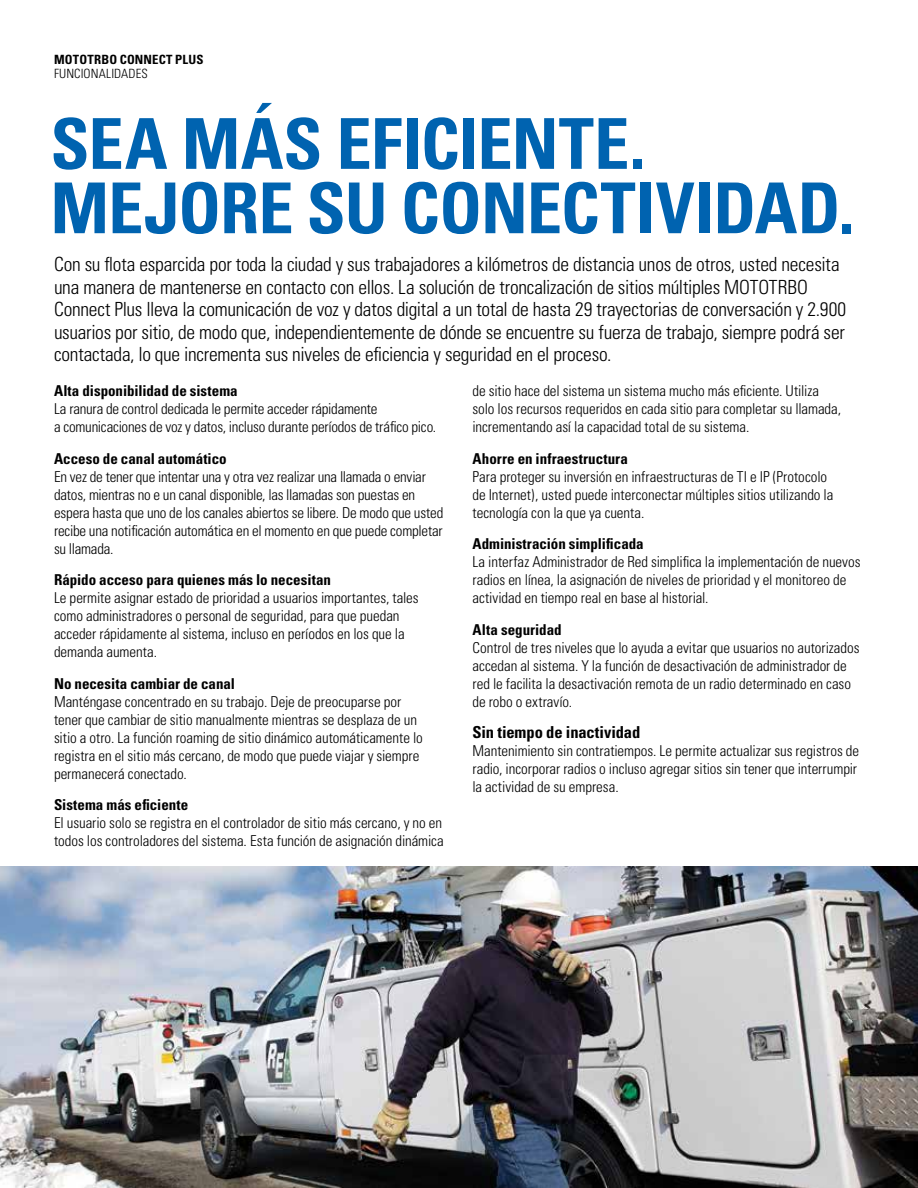
<style>
.page{position:relative;width:918px;height:1188px;background:#fff}
.page>*{position:absolute;margin:0;border:0;box-sizing:border-box;transform-origin:0 0}
.t1{font:700 condensed 70.2px/64.3px "Univers";letter-spacing:-.01em;color:#0063b0}
.t2{font:300 condensed 19.5px/22.5px "Univers";letter-spacing:-.015em;color:#000}
.t3{font:700 condensed 16.5px "Univers";letter-spacing:-.005em;color:#000}
.t4{font:300 condensed 15px/18px "Univers";letter-spacing:-.005em;color:#000}
.t5{font:700 condensed 15px "Univers";color:#000}
.t6{font:700 condensed 12.75px "Univers";letter-spacing:.015em;color:#000}
.t7{font:300 condensed 12.75px "Univers";letter-spacing:.005em;color:#000}
</style>
<div class="page">
<img style="left:0;top:866px;width:918px;height:322px">
<p class="t6" style="left:54px;top:52px;width:151px">MOTOTRBO CONNECT PLUS</p>
<p class="t7" style="left:54px;top:66px;width:95px">FUNCIONALIDADES</p>
<h1 class="t1" style="left:51px;top:111px;width:805px">SEA MÁS EFICIENTE.<br>MEJORE SU CONECTIVIDAD.</h1>
<p class="t2" style="left:54px;top:253px;width:794px">Con su flota esparcida por toda la ciudad y sus trabajadores a kilómetros de distancia unos de otros, usted necesita una manera de mantenerse en contacto con ellos. La solución de troncalización de sitios múltiples MOTOTRBO Connect Plus lleva la comunicación de voz y datos digital a un total de hasta 29 trayectorias de conversación y 2.900 usuarios por sitio, de modo que, independientemente de dónde se encuentre su fuerza de trabajo, siempre podrá ser contactada, lo que incrementa sus niveles de eficiencia y seguridad en el proceso.</p>
<p class="t5" style="left:54px;top:382px;width:185px">Alta disponibilidad de sistema</p>
<p class="t4" style="left:54px;top:400px;width:384px">La ranura de control dedicada le permite acceder rápidamente<br>a comunicaciones de voz y datos, incluso durante períodos de tráfico pico.</p>
<p class="t5" style="left:54px;top:449px;width:174px">Acceso de canal automático</p>
<p class="t4" style="left:54px;top:468px;width:391px">En vez de tener que intentar una y otra vez realizar una llamada o enviar datos, mientras no e un canal disponible, las llamadas son puestas en espera hasta que uno de los canales abiertos se libere. De modo que usted recibe una notificación automática en el momento en que puede completar su llamada.</p>
<p class="t5" style="left:54px;top:571px;width:279px">Rápido acceso para quienes más lo necesitan</p>
<p class="t4" style="left:54px;top:589px;width:366px">Le permite asignar estado de prioridad a usuarios importantes, tales como administradores o personal de seguridad, para que puedan acceder rápidamente al sistema, incluso en períodos en los que la demanda aumenta.</p>
<p class="t5" style="left:54px;top:674px;width:183px">No necesita cambiar de canal</p>
<p class="t4" style="left:54px;top:693px;width:370px">Manténgase concentrado en su trabajo. Deje de preocuparse por tener que cambiar de sitio manualmente mientras se desplaza de un sitio a otro. La función roaming de sitio dinámico automáticamente lo registra en el sitio más cercano, de modo que puede viajar y siempre permanecerá conectado.</p>
<p class="t5" style="left:54px;top:796px;width:136px">Sistema más eficiente</p>
<p class="t4" style="left:54px;top:814px;width:391px">El usuario solo se registra en el controlador de sitio más cercano, y no en todos los controladores del sistema. Esta función de asignación dinámica</p>
<p class="t4" style="left:472px;top:382px;width:370px">de sitio hace del sistema un sistema mucho más eficiente. Utiliza solo los recursos requeridos en cada sitio para completar su llamada, incrementando así la capacidad total de su sistema.</p>
<p class="t5" style="left:472px;top:449px;width:157px">Ahorre en infraestructura</p>
<p class="t4" style="left:472px;top:468px;width:362px">Para proteger su inversión en infraestructuras de TI e IP (Protocolo de Internet), usted puede interconectar múltiples sitios utilizando la tecnología con la que ya cuenta.</p>
<p class="t5" style="left:472px;top:535px;width:173px">Administración simplificada</p>
<p class="t4" style="left:472px;top:553px;width:390px">La interfaz Administrador de Red simplifica la implementación de nuevos radios en línea, la asignación de niveles de prioridad y el monitoreo de actividad en tiempo real en base al historial.</p>
<p class="t5" style="left:472px;top:620px;width:91px">Alta seguridad</p>
<p class="t4" style="left:472px;top:639px;width:389px">Control de tres niveles que lo ayuda a evitar que usuarios no autorizados accedan al sistema. Y la función de desactivación de administrador de red le facilita la desactivación remota de un radio determinado en caso de robo o extravío.</p>
<p class="t3" style="left:472px;top:722px;width:169px">Sin tiempo de inactividad</p>
<p class="t4" style="left:472px;top:742px;width:388px">Mantenimiento sin contratiempos. Le permite actualizar sus registros de radio, incorporar radios o incluso agregar sitios sin tener que interrumpir la actividad de su empresa.</p>
</div>
